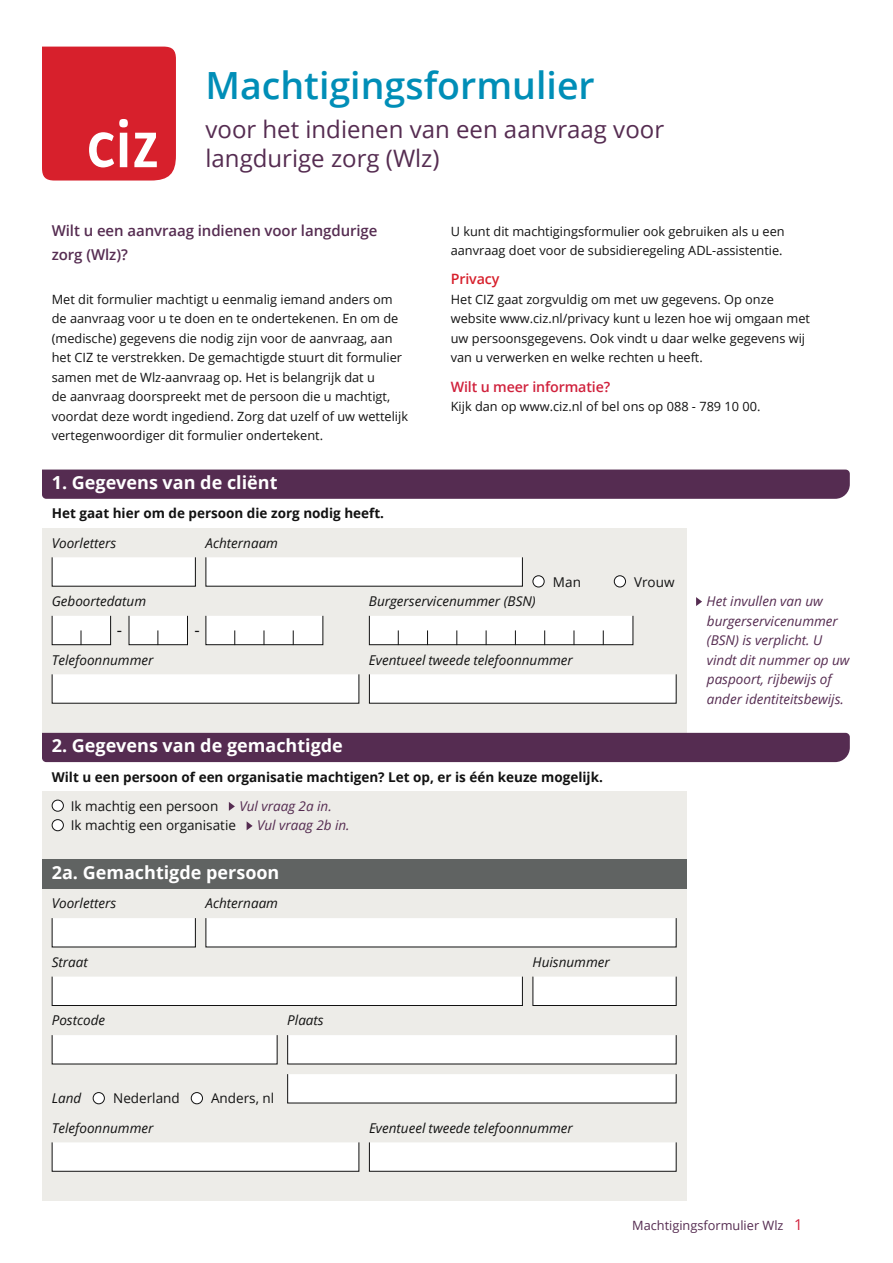
<style>
.page{position:relative;width:893px;height:1263px;background:#fff}
.page>*{position:absolute;margin:0;border:0;box-sizing:border-box;transform-origin:0 0}
.Titel{font:600 37.5px "Open Sans";color:#008eb7}
.Ondertitel{font:24px/29.2px "Open Sans";color:#552c51}
.Sectie_01{font:700 18px "Open Sans";color:#fff}
.Sectie_02{font:700 18px "Open Sans";color:#fff}
.t1{font:16.5px "Open Sans";color:#121212}
.Intro_02{font:600 15px/24px "Open Sans";letter-spacing:-.005em;color:#552c51}
.Alineakop_02{font:600 14.25px "Open Sans";letter-spacing:-.01em;color:#d0213c}
.Alineakop_02-2{font:600 14.25px "Open Sans";letter-spacing:-.01em;color:#d7202c}
.Vraag_01{font:italic 13.5px "Open Sans";color:#121212}
.Instructie_01{font:italic 13.5px/19.5px "Open Sans";color:#552c51}
.Intro_01{font:700 13.5px "Open Sans";color:#121212}
.Antwoord_01{font:13.5px "Open Sans";color:#121212}
.Antwoord_01-2{font:italic 13.5px "Open Sans";color:#552c51}
.Body_02{font:12.75px/19.5px "Open Sans";color:#121212}
.Body_02_witregel{font:12.75px/19.5px "Open Sans";color:#121212}
.t2{font:12.75px "Open Sans";color:#552c51}
.s1{font-size:15px;color:#d0213c}
</style>
<div class="page">
<div style="left:42px;top:528px;width:644px;height:205px;background:#edece8"></div>
<div style="left:42px;top:791px;width:644px;height:69px;background:#edece8"></div>
<div style="left:42px;top:879px;width:644px;height:322px;background:#edece8"></div>
<svg style="left:51px;top:557px;width:145px;height:30px;background:#f3f3f3"></svg>
<svg style="left:51px;top:918px;width:145px;height:30px;background:#f3f3f3"></svg>
<svg style="left:51px;top:1035px;width:227px;height:30px;background:#f4f4f4"></svg>
<svg style="left:51px;top:1142px;width:309px;height:30px;background:#f5f5f5"></svg>
<svg style="left:369px;top:1142px;width:308px;height:30px;background:#f4f4f4"></svg>
<svg style="left:51px;top:976px;width:472px;height:30px;background:#f5f5f5"></svg>
<svg style="left:532px;top:976px;width:145px;height:30px;background:#f3f3f3"></svg>
<svg style="left:51px;top:674px;width:309px;height:30px;background:#f5f5f5"></svg>
<svg style="left:369px;top:674px;width:308px;height:30px;background:#f4f4f4"></svg>
<svg style="left:205px;top:557px;width:318px;height:30px;background:#f5f5f5"></svg>
<svg style="left:205px;top:918px;width:472px;height:30px;background:#f5f5f5"></svg>
<svg style="left:287px;top:1035px;width:390px;height:30px;background:#f5f5f5"></svg>
<svg style="left:287px;top:1074px;width:390px;height:30px;background:#f5f5f5"></svg>
<div style="left:614px;top:576px;width:11px;height:11px;background:#fff;border-radius:50%"></div>
<div style="left:614px;top:575px;width:12px;height:12px;border:1px solid #121212;border-radius:50%"></div>
<div style="left:191px;top:1092px;width:11px;height:12px;background:#fff;border-radius:50%"></div>
<div style="left:191px;top:1092px;width:12px;height:12px;border:1px solid #121212;border-radius:50%"></div>
<div style="left:533px;top:576px;width:11px;height:11px;background:#fff;border-radius:50%"></div>
<div style="left:533px;top:575px;width:12px;height:12px;border:1px solid #121212;border-radius:50%"></div>
<div style="left:93px;top:1092px;width:11px;height:12px;background:#fff;border-radius:50%"></div>
<div style="left:93px;top:1092px;width:12px;height:12px;border:1px solid #121212;border-radius:50%"></div>
<div style="left:52px;top:820px;width:11px;height:11px;background:#fff;border-radius:50%"></div>
<div style="left:52px;top:819px;width:12px;height:12px;border:1px solid #121212;border-radius:50%"></div>
<div style="left:52px;top:800px;width:11px;height:11px;background:#fff;border-radius:50%"></div>
<div style="left:52px;top:800px;width:12px;height:12px;border:1px solid #121212;border-radius:50%"></div>
<svg style="left:369px;top:615px;width:265px;height:30px;background:#f3f3f3"></svg>
<svg style="left:51px;top:615px;width:60px;height:30px;background:#efeeee"></svg>
<svg style="left:128px;top:615px;width:60px;height:30px;background:#eee"></svg>
<svg style="left:205px;top:615px;width:119px;height:30px;background:#f1f1f1"></svg>
<svg style="left:42px;top:46px;width:134px;height:135px;background:#da323d"></svg>
<div style="left:42px;top:470px;width:808px;height:29px;background:#552c51"></div>
<svg style="left:696px;top:597px;width:6px;height:9px"></svg>
<div style="left:42px;top:733px;width:808px;height:29px;background:#552c51"></div>
<svg style="left:229px;top:802px;width:6px;height:9px"></svg>
<svg style="left:247px;top:821px;width:6px;height:9px"></svg>
<div style="left:42px;top:860px;width:644px;height:29px;background:#606362"></div>
<h1 class="Titel" style="left:206px;top:60px;width:391px">Machtigingsformulier</h1>
<p class="Ondertitel" style="left:206px;top:114px;width:460px">voor het indienen van een aanvraag voor langdurige zorg (Wlz)</p>
<p class="Intro_02" style="left:52px;top:218px;width:327px">Wilt u een aanvraag indienen voor langdurige zorg (Wlz)?</p>
<p class="Body_02" style="left:52px;top:289px;width:358px">Met dit formulier machtigt u eenmalig iemand anders om de aanvraag voor u te doen en te ondertekenen. En om de (medische) gegevens die nodig zijn voor de aanvraag, aan het CIZ te verstrekken. De gemachtigde stuurt dit formulier samen met de Wlz-aanvraag op. Het is belangrijk dat u<br>de aanvraag doorspreekt met de persoon die u machtigt, voordat deze wordt ingediend. Zorg dat uzelf of uw wettelijk vertegenwoordiger dit formulier ondertekent.</p>
<h2 class="Sectie_01" style="left:52px;top:470px;width:227px">1. Gegevens van de cliënt</h2>
<p class="Intro_01" style="left:52px;top:504px;width:334px">Het gaat hier om de persoon die zorg nodig heeft.</p>
<p class="Vraag_01" style="left:52px;top:533px;width:66px">Voorletters</p>
<p class="Vraag_01" style="left:205px;top:533px;width:74px">Achternaam</p>
<p class="Body_02_witregel" style="left:451px;top:221px;width:335px">U kunt dit machtigingsformulier ook gebruiken als u een aanvraag doet voor de subsidieregeling ADL-assistentie.</p>
<h2 class="Alineakop_02-2" style="left:451px;top:269px;width:50px">Privacy</h2>
<p class="Body_02" style="left:451px;top:289px;width:361px">Het CIZ gaat zorgvuldig om met uw gegevens. Op onze website www.ciz.nl/privacy kunt u lezen hoe wij omgaan met uw persoonsgegevens. Ook vindt u daar welke gegevens wij van u verwerken en welke rechten u heeft.</p>
<h2 class="Alineakop_02" style="left:451px;top:377px;width:161px">Wilt u meer informatie?</h2>
<p class="Body_02" style="left:451px;top:396px;width:311px">Kijk dan op www.ciz.nl of bel ons op 088 - 789 10 00.</p>
<p class="Antwoord_01" style="left:553px;top:572px;width:29px">Man</p>
<p class="Antwoord_01" style="left:634px;top:572px;width:42px">Vrouw</p>
<p class="Vraag_01" style="left:52px;top:592px;width:96px">Geboortedatum</p>
<p class="t1" style="left:117px;top:619px;width:7px">-</p>
<p class="t1" style="left:194px;top:619px;width:7px">-</p>
<p class="Vraag_01" style="left:369px;top:592px;width:168px">Burgerservicenummer (BSN)</p>
<p class="Instructie_01" style="left:706px;top:591px;width:145px">Het invullen van uw burgerservicenummer (BSN) is verplicht. U vindt dit nummer op uw paspoort, rijbewijs of ander identiteitsbewijs.</p>
<p class="Vraag_01" style="left:52px;top:650px;width:103px">Telefoonnummer</p>
<p class="Vraag_01" style="left:369px;top:650px;width:205px">Eventueel tweede telefoonnummer</p>
<h2 class="Sectie_01" style="left:52px;top:733px;width:293px">2. Gegevens van de gemachtigde</h2>
<p class="Intro_01" style="left:52px;top:767px;width:553px">Wilt u een persoon of een organisatie machtigen? Let op, er is één keuze mogelijk.</p>
<p class="Antwoord_01" style="left:71px;top:797px;width:149px">Ik machtig een persoon</p>
<p class="Antwoord_01-2" style="left:239px;top:797px;width:94px">Vul vraag 2a in.</p>
<p class="Antwoord_01" style="left:71px;top:816px;width:167px">Ik machtig een organisatie</p>
<p class="Antwoord_01-2" style="left:257px;top:816px;width:94px">Vul vraag 2b in.</p>
<h3 class="Sectie_02" style="left:52px;top:860px;width:229px">2a. Gemachtigde persoon</h3>
<p class="Vraag_01" style="left:52px;top:894px;width:66px">Voorletters</p>
<p class="Vraag_01" style="left:205px;top:894px;width:74px">Achternaam</p>
<p class="Vraag_01" style="left:52px;top:953px;width:38px">Straat</p>
<p class="Vraag_01" style="left:532px;top:953px;width:79px">Huisnummer</p>
<p class="Vraag_01" style="left:52px;top:1011px;width:55px">Postcode</p>
<p class="Vraag_01" style="left:287px;top:1011px;width:38px">Plaats</p>
<p class="Vraag_01" style="left:52px;top:1089px;width:31px">Land</p>
<p class="Antwoord_01" style="left:113px;top:1089px;width:68px">Nederland</p>
<p class="Antwoord_01" style="left:211px;top:1089px;width:65px">Anders, nl</p>
<p class="Vraag_01" style="left:52px;top:1118px;width:103px">Telefoonnummer</p>
<p class="Vraag_01" style="left:369px;top:1118px;width:205px">Eventueel tweede telefoonnummer</p>
<p class="t2" style="left:632px;top:1217px;width:172px">Machtigingsformulier Wlz <span class="s1">1</span></p>
</div>
